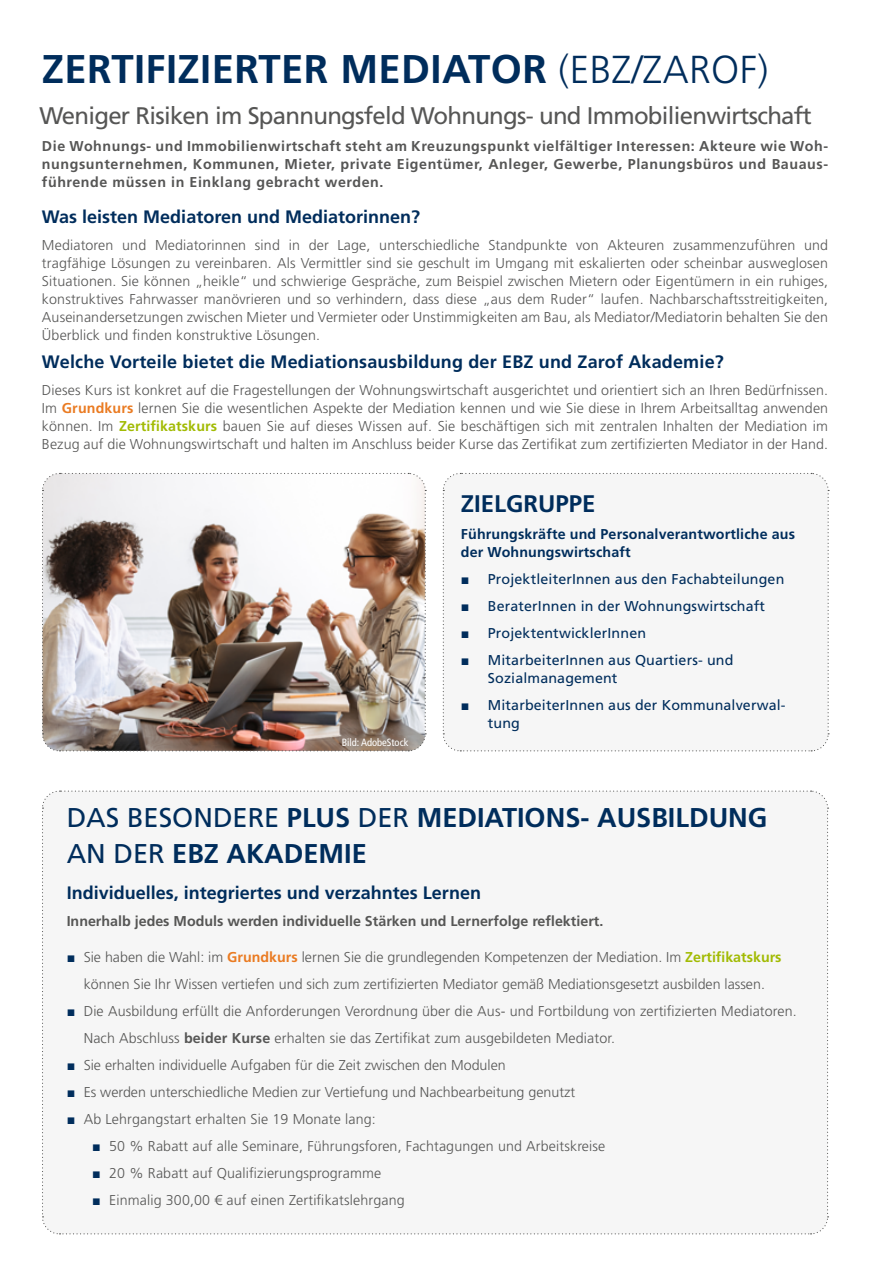
<style>
.page{position:relative;width:893px;height:1263px;background:#fff}
.page>*{position:absolute;margin:0;border:0;box-sizing:border-box;transform-origin:0 0}
.t1{font:700 40.05px "Frutiger LT Pro";letter-spacing:.01em;color:#002d5c}
.t2{font:700 27.15px/36px "Frutiger LT Pro";color:#002d5c}
.t3{font:24px "Frutiger LT Std";letter-spacing:-.03em;color:#565655}
.t4{font:700 24px "Frutiger LT Pro";color:#002d5c}
.t5{font:700 18px "Frutiger LT Pro";color:#002d5c}
.t6{font:300 14.25px/18px "Frutiger LT Std";letter-spacing:.01em;color:#565655;text-align:justify}
.t7{font:700 14.25px/18px "Frutiger LT Pro";color:#565655;text-align:justify}
.t8{font:14.25px/18px "Frutiger LT Std";letter-spacing:.01em;color:#002d5c}
.t9{font:700 14.25px/18px "Frutiger LT Pro";letter-spacing:.01em;color:#002d5c}
.t10{font:condensed 10.5px "Frutiger LT Std";color:#fff}
.s1{font-family:"Frutiger LT Std";font-weight:300;font-size:39px}
.s2{font-family:"Frutiger LT Pro";font-weight:700;color:#ea7b22}
.s3{font-family:"Frutiger LT Pro";font-weight:700;color:#a2bb04}
.s4{font-family:"Arial"}
.s5{font-family:"Frutiger LT Std";font-weight:400}
.s6{font-family:"Arial";font-weight:400;color:#002d5c}
.s7{font-family:"Frutiger LT Pro";font-weight:700}
</style>
<div class="page">
<div style="left:442px;top:472px;width:387px;height:280px;background:#f6f6f6"></div>
<div style="left:42px;top:790px;width:787px;height:445px;background:#f6f6f6"></div>
<img style="left:42px;top:472px;width:384px;height:280px">
<h1 class="t1" style="left:42px;top:45px;width:728px">ZERTIFIZIERTER MEDIATOR <span class="s1">(EBZ/ZAROF)</span></h1>
<h3 class="t3" style="left:39px;top:102px;width:774px">Weniger Risiken im Spannungsfeld Wohnungs- und Immobilienwirtschaft</h3>
<p class="t7" style="left:42px;top:138px;width:788px">Die Wohnungs- und Immobilienwirtschaft steht am Kreuzungspunkt vielfältiger Interessen: Akteure wie Woh&shy;nungsunternehmen, Kommunen, Mieter, private Eigentümer, Anleger, Gewerbe, Planungsbüros und Bauaus&shy;führende müssen in Einklang gebracht werden.</p>
<p class="t5" style="left:42px;top:207px;width:380px">Was leisten Mediatoren und Mediatorinnen?</p>
<p class="t6" style="left:42px;top:237px;width:788px">Mediatoren und Mediatorinnen sind in der Lage, unterschiedliche Standpunkte von Akteuren zusammenzuführen und tragfähige Lösungen zu vereinbaren. Als Vermittler sind sie geschult im Umgang mit eskalierten oder scheinbar ausweglosen Situationen. Sie können „heikle“ und schwierige Gespräche, zum Beispiel zwischen Mietern oder Eigentümern in ein ruhiges, konstruktives Fahrwasser manövrieren und so verhindern, dass diese „aus dem Ruder“ laufen. Nachbarschaftsstreitigkeiten, Auseinandersetzungen zwischen Mieter und Vermieter oder Unstimmigkeiten am Bau, als Mediator/Mediatorin behalten Sie den Überblick und finden konstruktive Lösungen.</p>
<p class="t5" style="left:42px;top:351px;width:683px">Welche Vorteile bietet die Mediationsausbildung der EBZ und Zarof Akademie?</p>
<p class="t6" style="left:42px;top:381px;width:788px">Dieses Kurs ist konkret auf die Fragestellungen der Wohnungswirtschaft ausgerichtet und orientiert sich an Ihren Bedürfnissen.<br>Im <span class="s2">Grundkurs</span> lernen Sie die wesentlichen Aspekte der Mediation kennen und wie Sie diese in Ihrem Arbeitsalltag anwenden können. Im <span class="s3">Zertifikatskurs</span> bauen Sie auf dieses Wissen auf. Sie beschäftigen sich mit zentralen Inhalten der Mediation im Bezug auf die Wohnungswirtschaft und halten im Anschluss beider Kurse das Zertifikat zum zertifizierten Mediator in der Hand.</p>
<p class="t10" style="left:342px;top:736px;width:68px">Bild: AdobeStock</p>
<h3 class="t4" style="left:461px;top:489px;width:136px">ZIELGRUPPE</h3>
<p class="t9" style="left:461px;top:525px;width:336px">Führungskräfte und Personalverantwortliche aus der Wohnungswirtschaft</p>
<p class="t8" style="left:461px;top:570px;width:325px"><span class="s4">■</span> ProjektleiterInnen aus den Fachabteilungen</p>
<p class="t8" style="left:461px;top:597px;width:306px"><span class="s4">■</span> BeraterInnen in der Wohnungswirtschaft</p>
<p class="t8" style="left:461px;top:624px;width:187px"><span class="s4">■</span> ProjektentwicklerInnen</p>
<p class="t8" style="left:488px;top:651px;width:247px;text-indent:-27px"><span class="s4">■</span> MitarbeiterInnen aus Quartiers- und<br>Sozialmanagement</p>
<p class="t8" style="left:488px;top:696px;width:299px;text-indent:-27px"><span class="s4">■</span> MitarbeiterInnen aus der Kommunalverwal&shy;tung</p>
<h2 class="t2" style="left:67px;top:799px;width:702px"><span class="s5">DAS BESONDERE</span> PLUS <span class="s5">DER</span> MEDIATIONS- AUSBILDUNG<br><span class="s5">AN DER</span> EBZ AKADEMIE</h2>
<p class="t5" style="left:67px;top:882px;width:416px">Individuelles, integriertes und verzahntes Lernen</p>
<p class="t7" style="left:67px;top:912px;width:538px">Innerhalb jedes Moduls werden individuelle Stärken und Lernerfolge reflektiert.</p>
<p class="t6" style="left:67px;top:943px;width:716px;line-height:27px;text-align:center"><span class="s6">■</span> Sie haben die Wahl: im <span class="s2">Grundkurs</span> lernen Sie die grundlegenden Kompetenzen der Mediation. Im <span class="s3">Zertifikatskurs </span>können Sie Ihr Wissen vertiefen und sich zum zertifizierten Mediator gemäß Mediationsgesetzt ausbilden lassen.</p>
<p class="t6" style="left:84px;top:997px;width:715px;line-height:27px;text-indent:-17px"><span class="s6">■</span> Die Ausbildung erfüllt die Anforderungen Verordnung über die Aus- und Fortbildung von zertifizierten Mediatoren.<br>Nach Abschluss <span class="s7">beider Kurse</span> erhalten sie das Zertifikat zum ausgebildeten Mediator.</p>
<p class="t6" style="left:67px;top:1056px;width:441px"><span class="s6">■</span> Sie erhalten individuelle Aufgaben für die Zeit zwischen den Modulen</p>
<p class="t6" style="left:67px;top:1083px;width:510px"><span class="s6">■</span> Es werden unterschiedliche Medien zur Vertiefung und Nachbearbeitung genutzt</p>
<p class="t6" style="left:67px;top:1110px;width:311px"><span class="s6">■</span> Ab Lehrgangstart erhalten Sie 19 Monate lang:</p>
<p class="t6" style="left:92px;top:1137px;width:515px"><span class="s6">■</span> 50 % Rabatt auf alle Seminare, Führungsforen, Fachtagungen und Arbeitskreise</p>
<p class="t6" style="left:92px;top:1164px;width:291px"><span class="s6">■</span> 20 % Rabatt auf Qualifizierungsprogramme</p>
<p class="t6" style="left:92px;top:1191px;width:314px"><span class="s6">■</span> Einmalig 300,00 € auf einen Zertifikatslehrgang</p>
</div>
